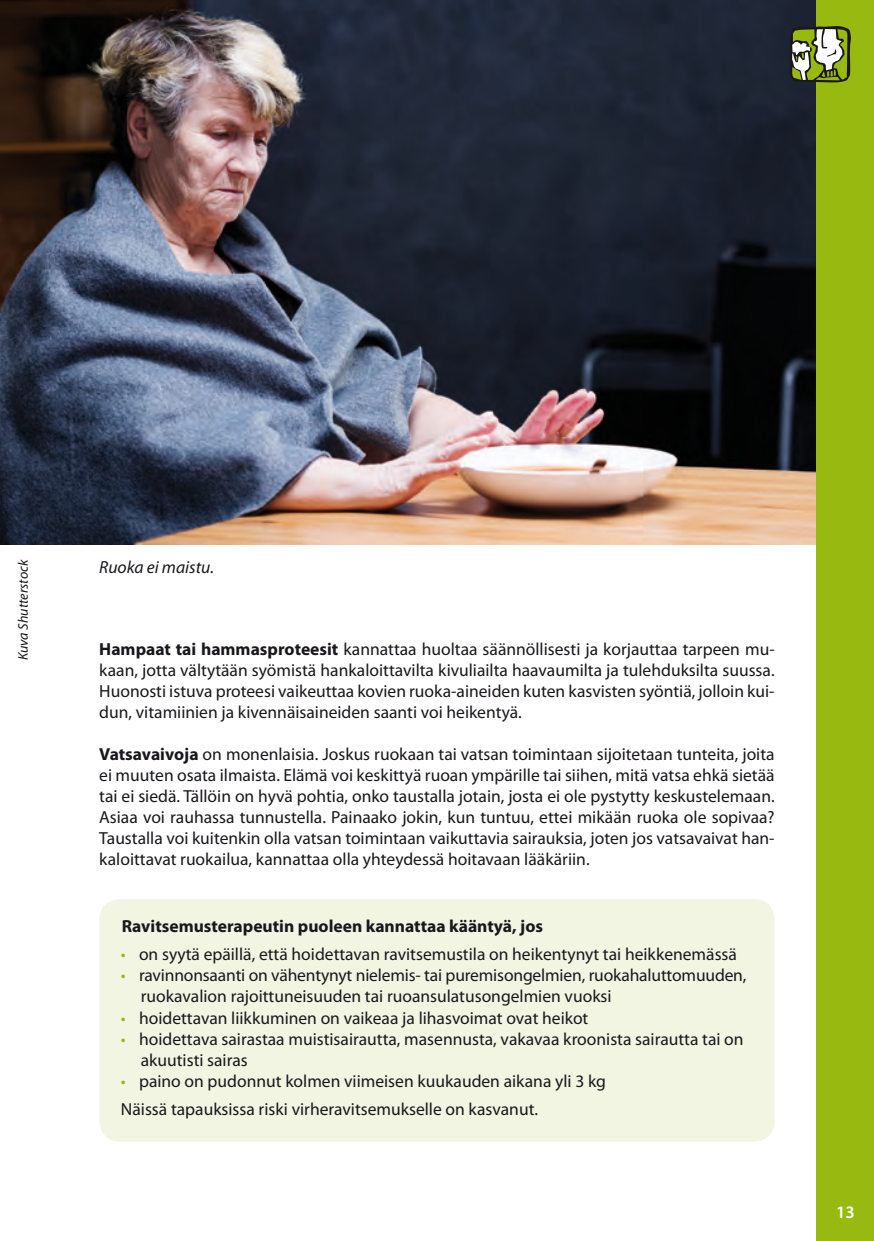
<style>
.page{position:relative;width:874px;height:1241px;background:#fff}
.page>*{position:absolute;margin:0;border:0;box-sizing:border-box;transform-origin:0 0}
.t1{font:17.5px/21px "Myriad Pro";color:#1a171c}
.t2{font:700 17.5px "Myriad Pro";color:#1a171c}
.t3{font:italic 17.5px "Myriad Pro";color:#1a171c}
.t4{font:600 17.5px "Myriad Pro";color:#fff}
.t5{font:italic 14px "Myriad Pro";color:#1a171c}
.s1{font-weight:700}
.s2{color:#98b910}
</style>
<div class="page">
<img style="left:0;top:0;width:816px;height:544px">
<div style="left:99px;top:898px;width:675px;height:243px;background:#f1f5e2;border-radius:21px"></div>
<div style="left:816px;top:0;width:57px;height:1240px;background:#98b910"></div>
<svg style="left:786px;top:23px;width:64px;height:59px"></svg>
<p class="t5" style="left:15px;top:660px;width:102px;rotate:-90deg">Kuva Shutterstock</p>
<p class="t3" style="left:99px;top:556px;width:116px">Ruoka ei maistu.</p>
<p class="t1" style="left:99px;top:638px;width:676px;text-align:justify"><span class="s1">Hampaat tai hammasproteesit</span> kannattaa huoltaa säännöllisesti ja korjauttaa tarpeen mu&shy;kaan, jotta vältytään syömistä hankaloittavilta kivuliailta haavaumilta ja tulehduksilta suussa.<br>Huonosti istuva proteesi vaikeuttaa kovien ruoka-aineiden kuten kasvisten syöntiä, jolloin kui&shy;dun, vitamiinien ja kivennäisaineiden saanti voi heikentyä.</p>
<p class="t1" style="left:99px;top:743px;width:676px;text-align:justify"><span class="s1">Vatsavaivoja</span> on monenlaisia. Joskus ruokaan tai vatsan toimintaan sijoitetaan tunteita, joita ei muuten osata ilmaista. Elämä voi keskittyä ruoan ympärille tai siihen, mitä vatsa ehkä sietää tai ei siedä. Tällöin on hyvä pohtia, onko taustalla jotain, josta ei ole pystytty keskustelemaan.<br>Asiaa voi rauhassa tunnustella. Painaako jokin, kun tuntuu, ettei mikään ruoka ole sopivaa?<br>Taustalla voi kuitenkin olla vatsan toimintaan vaikuttavia sairauksia, joten jos vatsavaivat han&shy;kaloittavat ruokailua, kannattaa olla yhteydessä hoitavaan lääkäriin.</p>
<p class="t2" style="left:122px;top:914px;width:422px">Ravitsemusterapeutin puoleen kannattaa kääntyä, jos</p>
<p class="t1" style="left:121px;top:943px;width:617px"><span class="s2">•</span> on syytä epäillä, että hoidettavan ravitsemustila on heikentynyt tai heikkenemässä</p>
<p class="t1" style="left:141px;top:964px;width:607px;text-indent:-20px"><span class="s2">•</span> ravinnonsaanti on vähentynyt nielemis- tai puremisongelmien, ruokahaluttomuuden, ruokavalion rajoittuneisuuden tai ruoansulatusongelmien vuoksi</p>
<p class="t1" style="left:121px;top:1006px;width:469px"><span class="s2">•</span> hoidettavan liikkuminen on vaikeaa ja lihasvoimat ovat heikot</p>
<p class="t1" style="left:141px;top:1027px;width:604px;text-indent:-20px"><span class="s2">•</span> hoidettava sairastaa muistisairautta, masennusta, vakavaa kroonista sairautta tai on akuutisti sairas</p>
<p class="t1" style="left:121px;top:1065px;width:486px;line-height:28.3px"><span class="s2">•</span> paino on pudonnut kolmen viimeisen kuukauden aikana yli 3 kg<br>Näissä tapauksissa riski virheravitsemukselle on kasvanut.</p>
<p class="t4" style="left:835px;top:1200px;width:20px">13</p>
</div>
